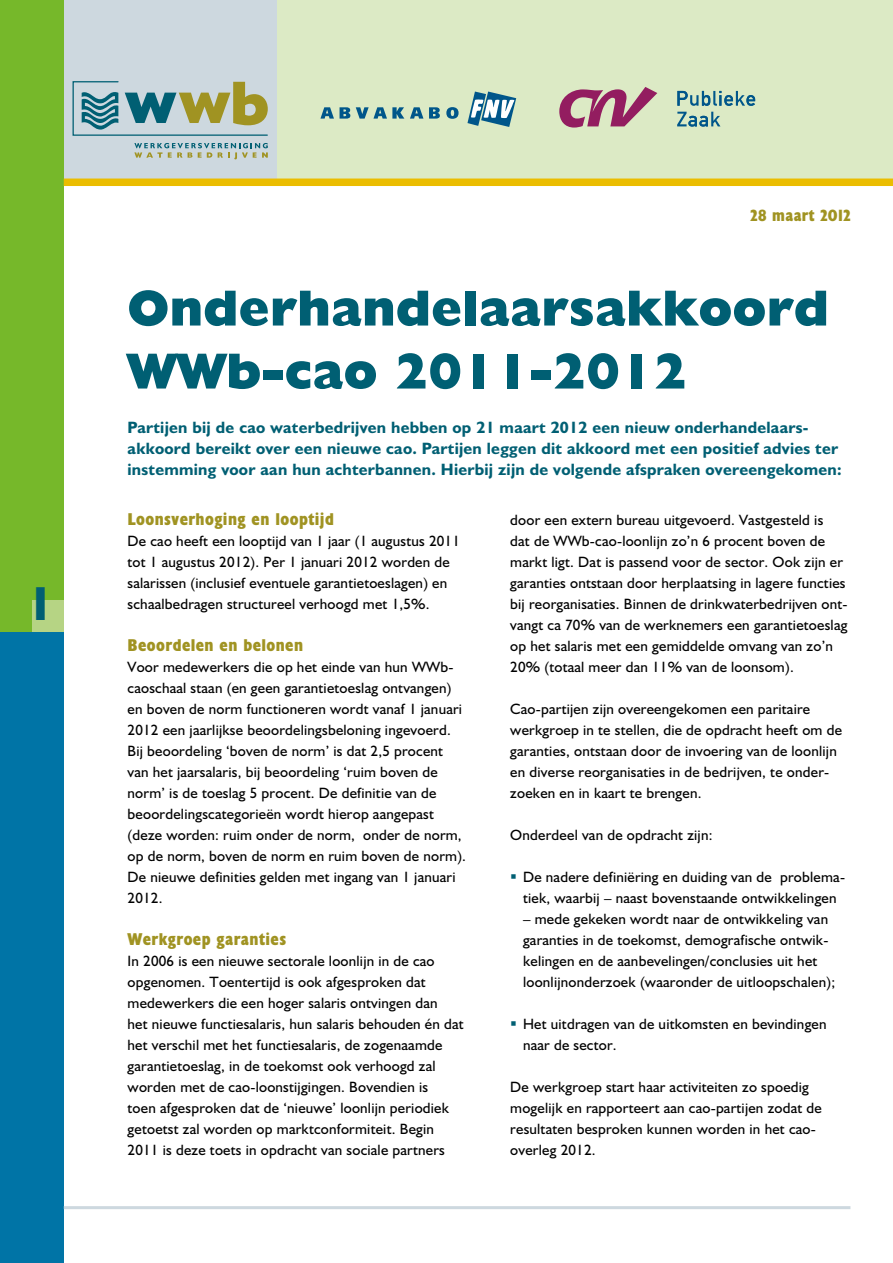
<style>
.page{position:relative;width:893px;height:1263px;background:#fff}
.page>*{position:absolute;margin:0;border:0;box-sizing:border-box;transform-origin:0 0}
.t1{font:800 51px/63px "Humanist 521 BT";letter-spacing:.015em;color:#005f73}
.t2{font:700 condensed 48px "Humanist 521 BT Xtra";color:#005f73}
.t3{font:700 condensed 17.25px "Humanist 521 BT Xtra";letter-spacing:.025em;color:#a09322}
.t4{font:700 16.5px/21px "Humanist 521 BT";letter-spacing:.015em;color:#005f73}
.t5{font:700 condensed 16.5px "Humanist 521 BT Xtra";letter-spacing:.025em;color:#a09322}
.t6{font:15px/21px "Humanist 521 BT";letter-spacing:.015em;color:#000}
</style>
<div class="page">
<div style="left:0;top:0;width:893px;height:178px;background:#dceac5"></div>
<div style="left:0;top:0;width:64px;height:1263px;background:#0074a6"></div>
<div style="left:0;top:0;width:64px;height:631px;background:#76b82a"></div>
<div style="left:32px;top:600px;width:32px;height:31px;background:#b6d484"></div>
<div style="left:64px;top:0;width:212px;height:178px;background:#cdd8df"></div>
<svg style="left:72px;top:81px;width:196px;height:55px"></svg>
<svg style="left:134px;top:143px;width:134px;height:16px"></svg>
<div style="left:64px;top:179px;width:829px;height:7px;background:#ebbd00"></div>
<hr style="left:64px;top:1206px;width:786px;height:3px;background:#cdd8df">
<svg style="left:467px;top:92px;width:49px;height:35px"></svg>
<svg style="left:320px;top:107px;width:14px;height:12px"></svg>
<svg style="left:340px;top:107px;width:10px;height:12px"></svg>
<svg style="left:356px;top:107px;width:48px;height:12px"></svg>
<svg style="left:410px;top:107px;width:13px;height:12px"></svg>
<svg style="left:429px;top:107px;width:11px;height:12px"></svg>
<svg style="left:446px;top:107px;width:13px;height:12px"></svg>
<svg style="left:677px;top:112px;width:43px;height:15px"></svg>
<svg style="left:677px;top:91px;width:78px;height:15px"></svg>
<svg style="left:559px;top:87px;width:98px;height:41px"></svg>
<h2 class="t2" style="left:34px;top:573px;width:16px">1</h2>
<p class="t5" style="left:750px;top:205px;width:101px">28 maart 2012</p>
<h1 class="t1" style="left:128px;top:276px;width:702px">Onderhandelaarsakkoord<br>WWb-cao 2011-2012</h1>
<p class="t4" style="left:128px;top:416px;width:715px">Partijen bij de cao waterbedrijven hebben op 21 maart 2012 een nieuw onderhandelaars&shy;akkoord bereikt over een nieuwe cao. Partijen leggen dit akkoord met een positief advies ter instemming voor aan hun achterbannen. Hierbij zijn de volgende afspraken overeengekomen:</p>
<p class="t3" style="left:128px;top:508px;width:208px">Loonsverhoging en looptijd</p>
<p class="t6" style="left:128px;top:530px;width:334px">De cao heeft een looptijd van 1 jaar (1 augustus 2011 tot 1 augustus 2012). Per 1 januari 2012 worden de salarissen (inclusief eventuele garantietoeslagen) en schaalbedragen structureel verhoogd met 1,5%.</p>
<p class="t3" style="left:128px;top:634px;width:177px">Beoordelen en belonen</p>
<p class="t6" style="left:128px;top:656px;width:340px">Voor medewerkers die op het einde van hun WWb&shy;caoschaal staan (en geen garantietoeslag ontvangen) en boven de norm functioneren wordt vanaf 1 januari 2012 een jaarlijkse beoordelingsbeloning ingevoerd.<br>Bij beoordeling ‘boven de norm’ is dat 2,5 procent van het jaarsalaris, bij beoordeling ‘ruim boven de norm’ is de toeslag 5 procent. De definitie van de beoordelingscategorieën wordt hierop aangepast (deze worden: ruim onder de norm, onder de norm, op de norm, boven de norm en ruim boven de norm).<br>De nieuwe definities gelden met ingang van 1 januari 2012.</p>
<p class="t3" style="left:128px;top:928px;width:160px">Werkgroep garanties</p>
<p class="t6" style="left:128px;top:950px;width:338px">In 2006 is een nieuwe sectorale loonlijn in de cao opgenomen. Toentertijd is ook afgesproken dat medewerkers die een hoger salaris ontvingen dan<br>het nieuwe functiesalaris, hun salaris behouden én dat het verschil met het functiesalaris, de zogenaamde garantietoeslag, in de toekomst ook verhoogd zal worden met de cao-loonstijgingen. Bovendien is<br>toen afgesproken dat de ‘nieuwe’ loonlijn periodiek getoetst zal worden op marktconformiteit. Begin 2011 is deze toets in opdracht van sociale partners</p>
<p class="t6" style="left:510px;top:509px;width:339px">door een extern bureau uitgevoerd. Vastgesteld is<br>dat de WWb-cao-loonlijn zo’n 6 procent boven de markt ligt. Dat is passend voor de sector. Ook zijn er garanties ontstaan door herplaatsing in lagere functies bij reorganisaties. Binnen de drinkwaterbedrijven ont&shy;vangt ca 70% van de werknemers een garantietoeslag op het salaris met een gemiddelde omvang van zo’n 20% (totaal meer dan 11% van de loonsom).</p>
<p class="t6" style="left:510px;top:698px;width:333px">Cao-partijen zijn overeengekomen een paritaire werkgroep in te stellen, die de opdracht heeft om de garanties, ontstaan door de invoering van de loonlijn en diverse reorganisaties in de bedrijven, te onder&shy;zoeken en in kaart te brengen.</p>
<p class="t6" style="left:510px;top:824px;width:204px">Onderdeel van de opdracht zijn:</p>
<p class="t6" style="left:523px;top:866px;width:324px">De nadere definiëring en duiding van de problema&shy;tiek, waarbij – naast bovenstaande ontwikkelingen</p>
<p class="t6" style="left:523px;top:908px;width:314px">– mede gekeken wordt naar de ontwikkeling van garanties in de toekomst, demografische ontwik&shy;kelingen en de aanbevelingen/conclusies uit het loonlijnonderzoek (waaronder de uitloopschalen);</p>
<p class="t6" style="left:523px;top:1013px;width:305px">Het uitdragen van de uitkomsten en bevindingen naar de sector.</p>
<p class="t6" style="left:510px;top:1076px;width:313px">De werkgroep start haar activiteiten zo spoedig mogelijk en rapporteert aan cao-partijen zodat de resultaten besproken kunnen worden in het cao&shy;overleg 2012.</p>
</div>
